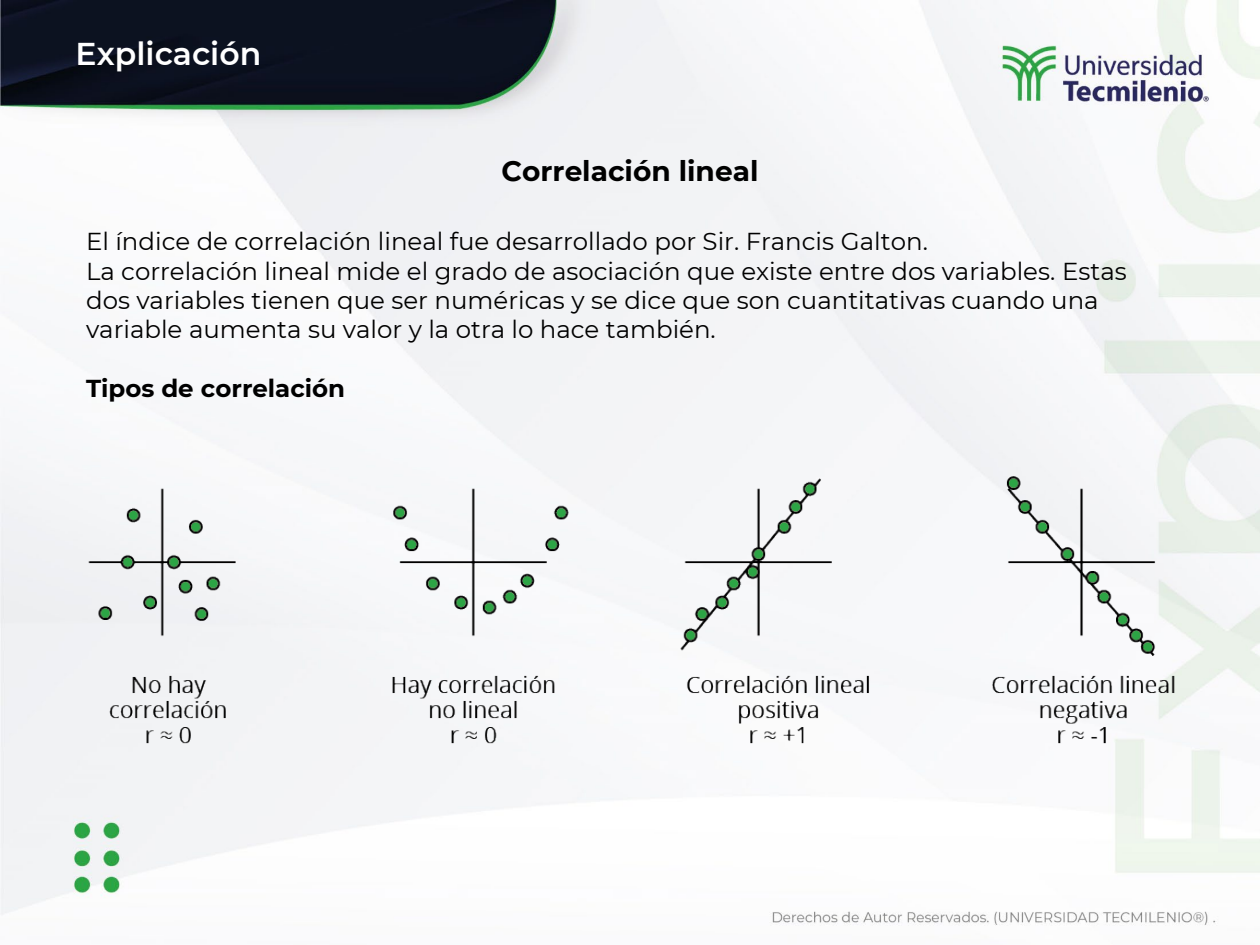
<style>
.page{position:relative;width:1260px;height:945px;background:#fff}
.page>*{position:absolute;margin:0;border:0;box-sizing:border-box;transform-origin:0 0}
.t1{font:600 31.5px "Montserrat";color:#fff}
.t2{font:700 28px "Montserrat";color:#000}
.t3{font:24.5px/29.4px "Montserrat";color:#000}
.t4{font:700 24.5px "Montserrat";color:#000}
</style>
<div class="page">
<img style="left:0;top:0;width:1260px;height:926px">
<img style="left:85px;top:476px;width:1103px;height:287px">
<p class="t1" style="left:76px;top:32px;width:187px">Explicación</p>
<h1 class="t2" style="left:502px;top:151px;width:258px">Correlación lineal</h1>
<h1 class="t3" style="left:86px;top:226px;width:843px">El índice de correlación lineal fue desarrollado por Sir. Francis Galton.</h1>
<h1 class="t3" style="left:86px;top:255px;width:1042px">La correlación lineal mide el grado de asociación que existe entre dos variables. Estas dos variables tienen que ser numéricas y se dice que son cuantitativas cuando una variable aumenta su valor y la otra lo hace también.</h1>
<h1 class="t4" style="left:86px;top:371px;width:261px">Tipos de correlación</h1>
</div>
